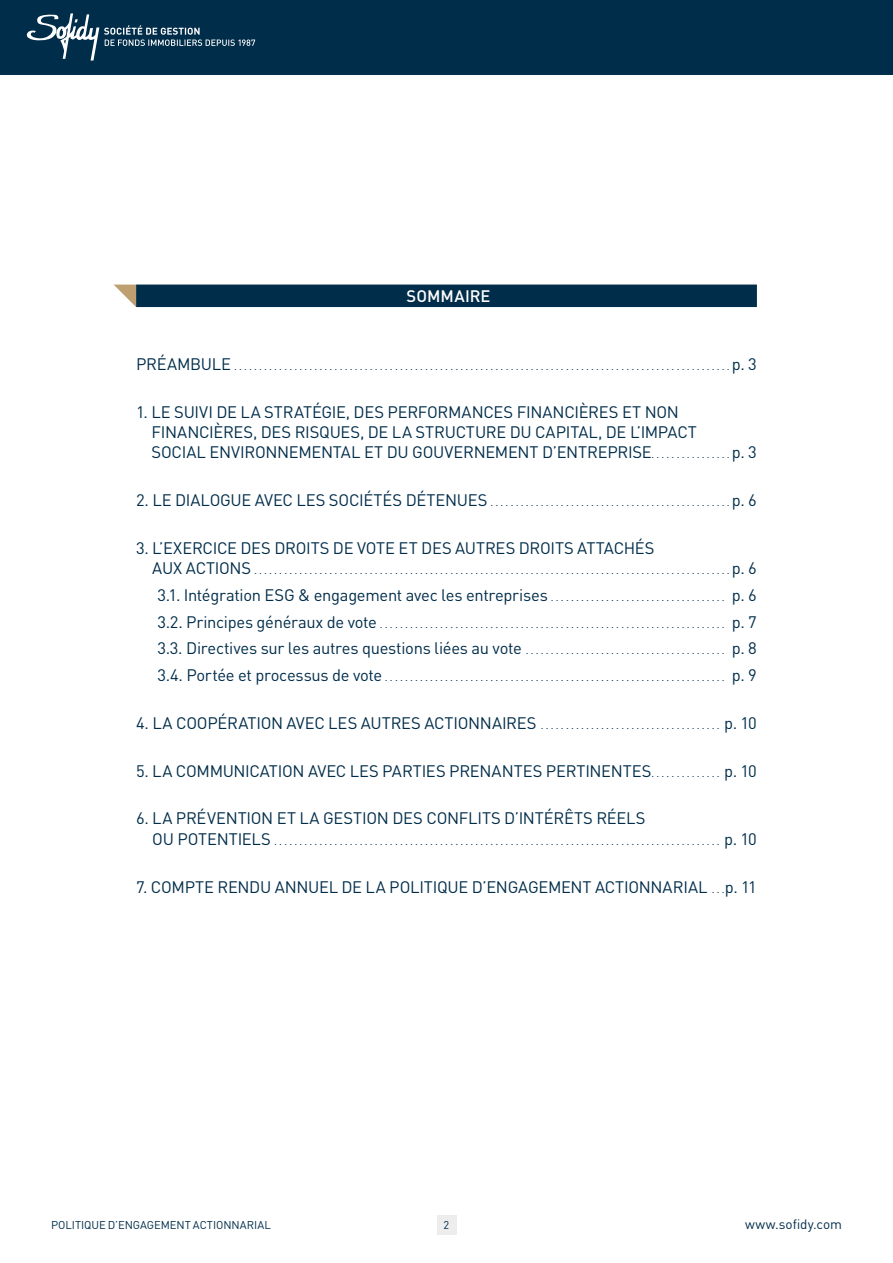
<style>
.page{position:relative;width:893px;height:1263px;background:#fff}
.page>*{position:absolute;margin:0;border:0;box-sizing:border-box;transform-origin:0 0}
.t1{font:16.5px/20.2px "DIN";letter-spacing:-.02em;color:#002d4a}
.t2{font:500 16.5px "DIN";color:#fff}
.t3{font:13.5px "DIN";color:#002d4a}
.t4{font:11.25px "DIN";letter-spacing:-.005em;color:#002d4a}
.t5{font:10.5px "DIN";color:#002d4a}
.s1{font-size:16.5px}
.s2{font-size:10.5px}
</style>
<div class="page">
<div style="left:0;top:0;width:893px;height:74px;background:#002d4a"></div>
<div style="left:136px;top:285px;width:621px;height:22px;background:#002d4a"></div>
<svg style="left:114px;top:285px;width:22px;height:22px"></svg>
<div style="left:437px;top:1216px;width:19px;height:19px;background:#ededed"></div>
<svg style="left:27px;top:13px;width:228px;height:48px"></svg>
<p class="t2" style="left:407px;top:285px;width:85px">SOMMAIRE</p>
<p class="t5" style="left:136px;top:359px;width:622px"><span class="s1">PRÉAMBULE</span> . . . . . . . . . . . . . . . . . . . . . . . . . . . . . . . . . . . . . . . . . . . . . . . . . . . . . . . . . . . . . . . . . . . . . . . . . . . . . . . . . . . . . . . . . . . . . . . . . . <span class="s1">p. 3</span></p>
<p class="t1" style="left:152px;top:401px;width:607px;text-indent:-15px">1. LE SUIVI DE LA STRATÉGIE, DES PERFORMANCES FINANCIÈRES ET NON<br>FINANCIÈRES, DES RISQUES, DE LA STRUCTURE DU CAPITAL, DE L’IMPACT<br>SOCIAL ENVIRONNEMENTAL ET DU GOUVERNEMENT D’ENTREPRISE <span class="s2">. . . . . . . . . . . . . . .</span> p. 3</p>
<p class="t5" style="left:136px;top:496px;width:622px"><span class="s1">2. LE DIALOGUE AVEC LES SOCIÉTÉS DÉTENUES</span> . . . . . . . . . . . . . . . . . . . . . . . . . . . . . . . . . . . . . . . . . . . . . . . <span class="s1">p. 6</span></p>
<p class="t1" style="left:136px;top:538px;width:520px">3. L’EXERCICE DES DROITS DE VOTE ET DES AUTRES DROITS ATTACHÉS</p>
<p class="t5" style="left:152px;top:564px;width:606px"><span class="s1">AUX ACTIONS</span> . . . . . . . . . . . . . . . . . . . . . . . . . . . . . . . . . . . . . . . . . . . . . . . . . . . . . . . . . . . . . . . . . . . . . . . . . . . . . . . . . . . . . . . . . . . . . . <span class="s1">p. 6</span></p>
<p class="t1" style="left:157px;top:584px;width:601px">3.1. Intégration ESG &amp; engagement avec les entreprises <span class="s2">. . . . . . . . . . . . . . . . . . . . . . . . . . . . . . . . . . .</span> p. 6</p>
<p class="t5" style="left:157px;top:617px;width:601px"><span class="s1">3.2. Principes généraux de vote</span> . . . . . . . . . . . . . . . . . . . . . . . . . . . . . . . . . . . . . . . . . . . . . . . . . . . . . . . . . . . . . . . . . . . . . <span class="s1">p. 7</span></p>
<p class="t1" style="left:157px;top:638px;width:601px">3.3. Directives sur les autres questions liées au vote <span class="s2">. . . . . . . . . . . . . . . . . . . . . . . . . . . . . . . . . . . . . . . .</span> p. 8</p>
<p class="t5" style="left:157px;top:670px;width:601px"><span class="s1">3.4. Portée et processus de vote</span> . . . . . . . . . . . . . . . . . . . . . . . . . . . . . . . . . . . . . . . . . . . . . . . . . . . . . . . . . . . . . . . . . . . . <span class="s1">p. 9</span></p>
<p class="t1" style="left:136px;top:712px;width:622px">4. LA COOPÉRATION AVEC LES AUTRES ACTIONNAIRES <span class="s2">. . . . . . . . . . . . . . . . . . . . . . . . . . . . . . . . . . . .</span> p. 10</p>
<p class="t1" style="left:136px;top:760px;width:622px">5. LA COMMUNICATION AVEC LES PARTIES PRENANTES PERTINENTES <span class="s2">. . . . . . . . . . . . . .</span> p. 10</p>
<p class="t1" style="left:136px;top:808px;width:511px">6. LA PRÉVENTION ET LA GESTION DES CONFLITS D’INTÉRÊTS RÉELS</p>
<p class="t5" style="left:152px;top:834px;width:606px"><span class="s1">OU POTENTIELS</span> . . . . . . . . . . . . . . . . . . . . . . . . . . . . . . . . . . . . . . . . . . . . . . . . . . . . . . . . . . . . . . . . . . . . . . . . . . . . . . . . . . . . . . . . . <span class="s1">p. 10</span></p>
<p class="t1" style="left:136px;top:876px;width:622px">7. COMPTE RENDU ANNUEL DE LA POLITIQUE D’ENGAGEMENT ACTIONNARIAL <span class="s2">. .</span> p. 11</p>
<p class="t4" style="left:51px;top:1218px;width:221px">POLITIQUE D’ENGAGEMENT ACTIONNARIAL</p>
<p class="t3" style="left:745px;top:1216px;width:98px">www.sofidy.com</p>
<p class="t4" style="left:444px;top:1218px;width:7px">2</p>
</div>
